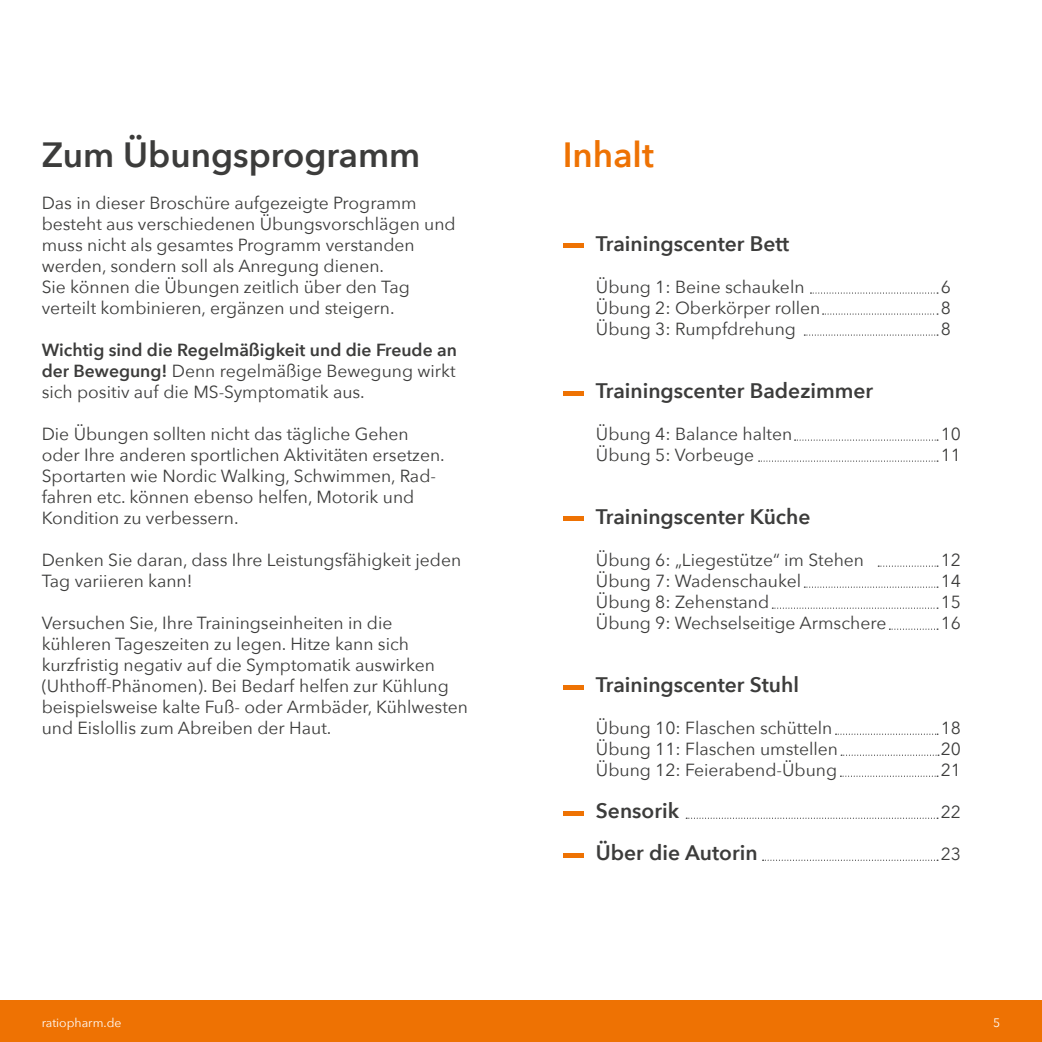
<style>
.page{position:relative;width:1042px;height:1042px;background:#fff}
.page>*{position:absolute;margin:0;border:0;box-sizing:border-box;transform-origin:0 0}
.t1{font:600 35px "Avenir Next";color:#3c3c3b}
.t2{font:600 35px "Avenir Next";color:#ee7203}
.t3{font:600 21px "Avenir Next";color:#3c3c3b}
.t4{font:17.5px/21px "Avenir Next";color:#3c3c3b}
.t5{font:12.25px "Avenir Next";color:#fff}
.s1{font-weight:600}
</style>
<div class="page">
<div style="left:0;top:1000px;width:1042px;height:42px;background:#ee7203"></div>
<div style="left:563px;top:243px;width:20px;height:5px;background:#ee7203"></div>
<div style="left:563px;top:390px;width:20px;height:5px;background:#ee7203"></div>
<div style="left:563px;top:516px;width:20px;height:5px;background:#ee7203"></div>
<div style="left:563px;top:684px;width:20px;height:5px;background:#ee7203"></div>
<div style="left:563px;top:811px;width:20px;height:5px;background:#ee7203"></div>
<div style="left:563px;top:853px;width:20px;height:5px;background:#ee7203"></div>
<svg style="left:810px;top:293px;width:128px;height:1px"></svg>
<svg style="left:822px;top:314px;width:116px;height:1px"></svg>
<svg style="left:804px;top:335px;width:134px;height:1px"></svg>
<svg style="left:794px;top:440px;width:144px;height:1px"></svg>
<svg style="left:758px;top:461px;width:180px;height:1px"></svg>
<svg style="left:878px;top:566px;width:60px;height:1px"></svg>
<svg style="left:804px;top:587px;width:134px;height:1px"></svg>
<svg style="left:772px;top:608px;width:166px;height:1px"></svg>
<svg style="left:889px;top:629px;width:49px;height:1px"></svg>
<svg style="left:835px;top:734px;width:103px;height:1px"></svg>
<svg style="left:841px;top:755px;width:98px;height:1px"></svg>
<svg style="left:840px;top:776px;width:98px;height:1px"></svg>
<svg style="left:686px;top:818px;width:252px;height:1px"></svg>
<svg style="left:762px;top:860px;width:176px;height:1px"></svg>
<h1 class="t1" style="left:42px;top:125px;width:380px">Zum Übungsprogramm</h1>
<p class="t4" style="left:42px;top:192px;width:415px">Das in dieser Broschüre aufgezeigte Programm besteht aus verschiedenen Übungsvorschlägen und muss nicht als gesamtes Programm verstanden werden, sondern soll als Anregung dienen.<br>Sie können die Übungen zeitlich über den Tag verteilt kombinieren, ergänzen und steigern.</p>
<p class="t4" style="left:42px;top:339px;width:417px;text-align:justify"><span class="s1">Wichtig sind die Regelmäßigkeit und die Freude an der Bewegung!</span> Denn regelmäßige Bewegung wirkt sich positiv auf die MS-Symptomatik aus.</p>
<p class="t4" style="left:42px;top:423px;width:404px">Die Übungen sollten nicht das tägliche Gehen oder Ihre anderen sportlichen Aktivitäten ersetzen.<br>Sportarten wie Nordic Walking, Schwimmen, Rad&shy;fahren etc. können ebenso helfen, Motorik und Kondition zu verbessern.</p>
<p class="t4" style="left:42px;top:549px;width:421px">Denken Sie daran, dass Ihre Leistungsfähigkeit jeden<br>Tag variieren kann!</p>
<p class="t4" style="left:42px;top:612px;width:428px">Versuchen Sie, Ihre Trainingseinheiten in die<br>kühleren Tageszeiten zu legen. Hitze kann sich kurzfristig negativ auf die Symptomatik auswirken (Uhthoff-Phänomen). Bei Bedarf helfen zur Kühlung beispielsweise kalte Fuß- oder Armbäder, Kühlwesten und Eislollis zum Abreiben der Haut.</p>
<h1 class="t2" style="left:563px;top:125px;width:93px">Inhalt</h1>
<p class="t3" style="left:596px;top:226px;width:195px">Trainingscenter Bett</p>
<p class="t4" style="left:596px;top:276px;width:210px">Übung 1: Beine schaukeln</p>
<p class="t4" style="left:941px;top:276px;width:12px">6</p>
<p class="t4" style="left:596px;top:297px;width:226px">Übung 2: Oberkörper rollen</p>
<p class="t4" style="left:941px;top:297px;width:12px">8</p>
<p class="t4" style="left:596px;top:318px;width:202px">Übung 3: Rumpfdrehung</p>
<p class="t4" style="left:941px;top:318px;width:12px">8</p>
<p class="t3" style="left:596px;top:373px;width:279px">Trainingscenter Badezimmer</p>
<p class="t4" style="left:596px;top:423px;width:198px">Übung 4: Balance halten</p>
<p class="t4" style="left:941px;top:423px;width:22px">10</p>
<p class="t4" style="left:596px;top:444px;width:160px">Übung 5: Vorbeuge</p>
<p class="t4" style="left:941px;top:444px;width:22px">11</p>
<p class="t3" style="left:596px;top:499px;width:216px">Trainingscenter Küche</p>
<p class="t4" style="left:596px;top:549px;width:270px">Übung 6: „Liegestütze“ im Stehen</p>
<p class="t4" style="left:941px;top:549px;width:22px">12</p>
<p class="t4" style="left:596px;top:570px;width:207px">Übung 7: Wadenschaukel</p>
<p class="t4" style="left:941px;top:570px;width:22px">14</p>
<p class="t4" style="left:596px;top:591px;width:175px">Übung 8: Zehenstand</p>
<p class="t4" style="left:941px;top:591px;width:22px">15</p>
<p class="t4" style="left:596px;top:612px;width:292px">Übung 9: Wechselseitige Armschere</p>
<p class="t4" style="left:941px;top:612px;width:22px">16</p>
<p class="t3" style="left:596px;top:667px;width:205px">Trainingscenter Stuhl</p>
<p class="t4" style="left:596px;top:717px;width:238px">Übung 10: Flaschen schütteln</p>
<p class="t4" style="left:941px;top:717px;width:22px">18</p>
<p class="t4" style="left:596px;top:738px;width:244px">Übung 11: Flaschen umstellen</p>
<p class="t4" style="left:941px;top:738px;width:22px">20</p>
<p class="t4" style="left:596px;top:759px;width:243px">Übung 12: Feierabend-Übung</p>
<p class="t4" style="left:941px;top:759px;width:22px">21</p>
<p class="t3" style="left:596px;top:793px;width:85px">Sensorik</p>
<p class="t4" style="left:941px;top:801px;width:22px">22</p>
<p class="t3" style="left:596px;top:835px;width:163px">Über die Autorin</p>
<p class="t4" style="left:941px;top:843px;width:22px">23</p>
<p class="t5" style="left:42px;top:1013px;width:81px">ratiopharm.de</p>
<p class="t5" style="left:993px;top:1013px;width:9px">5</p>
</div>
